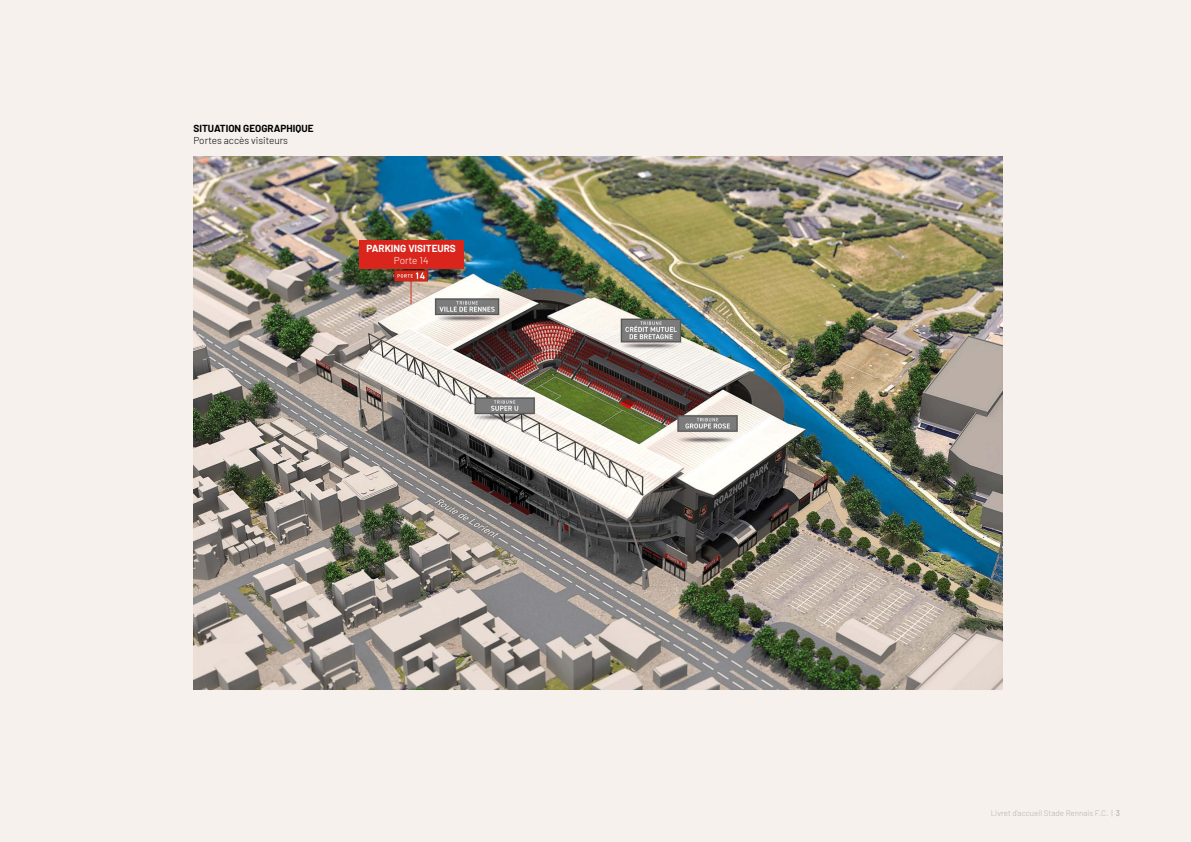
<style>
.page{position:relative;width:1191px;height:842px;background:#f7f1ed}
.page>*{position:absolute;margin:0;border:0;box-sizing:border-box;transform-origin:0 0}
.t1{font:700 10px "Barlow";color:#000}
.t2{font:300 10px "Barlow";color:#000}
.t3{font:700 10px "Barlow";color:#fff}
.t4{font:300 10px "Barlow";color:#fff}
.t5{font:300 8px "Barlow";color:#b5b0ac}
.s1{font-weight:500}
</style>
<div class="page">
<img style="left:193px;top:156px;width:809px;height:533px">
<div style="left:359px;top:240px;width:105px;height:28px;background:#da251c"></div>
<p class="t1" style="left:193px;top:121px;width:121px">SITUATION GEOGRAPHIQUE</p>
<p class="t2" style="left:193px;top:133px;width:96px">Portes accès visiteurs</p>
<p class="t3" style="left:366px;top:241px;width:91px">PARKING VISITEURS</p>
<p class="t4" style="left:394px;top:253px;width:36px">Porte 14</p>
<p class="t5" style="left:990px;top:807px;width:131px">Livret d’accueil Stade Rennais F.C. | <span class="s1">3</span></p>
</div>
